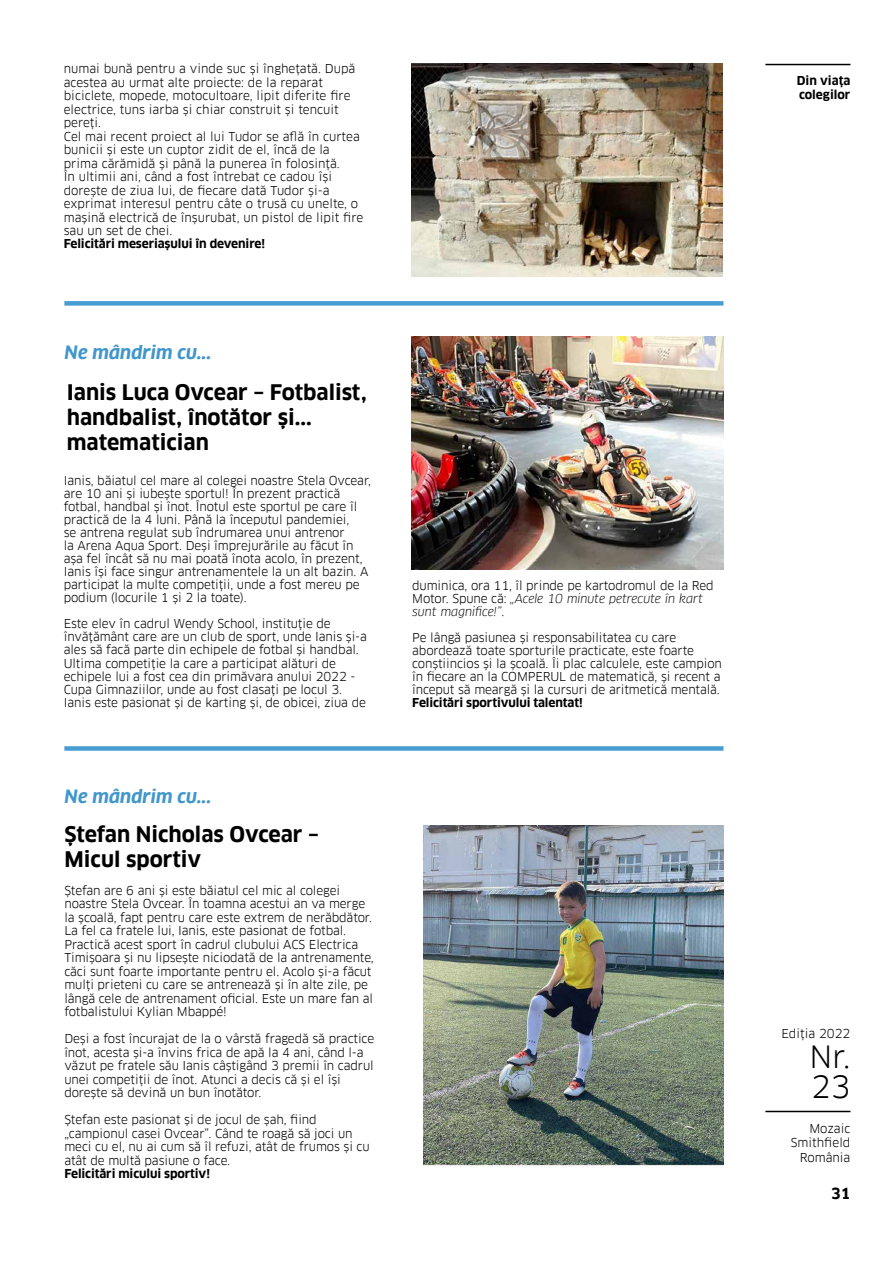
<style>
.page{position:relative;width:893px;height:1263px;background:#fff}
.page>*{position:absolute;margin:0;border:0;box-sizing:border-box;transform-origin:0 0}
.t1{font:30px/30px "Clan Pro";color:#000}
.t2{font:700 21px/25.2px "Clan Pro";color:#000}
.t3{font:italic 700 18px "Clan Pro";color:#4197cb}
.t4{font:700 15px "Clan Pro";color:#000}
.t5{font:12px/13.5px "Clan Pro";letter-spacing:-.01em;color:#000}
.t6{font:700 12px/14.4px "Clan Pro";letter-spacing:-.01em;color:#000}
.s1{font-style:italic}
</style>
<div class="page">
<hr style="left:765px;top:64px;width:85px;height:1px;background:#000">
<hr style="left:765px;top:1111px;width:85px;height:1px;background:#000">
<img style="left:411px;top:63px;width:312px;height:213px">
<div style="left:64px;top:746px;width:659px;height:5px;background:#479cd1"></div>
<div style="left:64px;top:301px;width:659px;height:5px;background:#479cd1"></div>
<img style="left:411px;top:336px;width:312px;height:234px">
<img style="left:424px;top:826px;width:299px;height:341px">
<p class="t5" style="left:64px;top:62px;width:301px">numai bună pentru a vinde suc și înghețată. După acestea au urmat alte proiecte: de la reparat biciclete, mopede, motocultoare, lipit diferite fire electrice, tuns iarba și chiar construit și tencuit pereți.<br>Cel mai recent proiect al lui Tudor se află în curtea bunicii și este un cuptor zidit de el, încă de la prima cărămidă și până la punerea în folosință.<br>În ultimii ani, când a fost întrebat ce cadou își dorește de ziua lui, de fiecare dată Tudor și-a exprimat interesul pentru câte o trusă cu unelte, o mașină electrică de înșurubat, un pistol de lipit fire sau un set de chei.</p>
<p class="t6" style="left:64px;top:237px;width:203px">Felicitări meseriașului în devenire!</p>
<h3 class="t3" style="left:65px;top:342px;width:149px">Ne mândrim cu...</h3>
<h2 class="t2" style="left:67px;top:380px;width:301px">Ianis Luca Ovcear – Fotbalist, handbalist, înotător și... matematician</h2>
<p class="t5" style="left:64px;top:474px;width:309px;line-height:13px">Ianis, băiatul cel mare al colegei noastre Stela Ovcear, are 10 ani și iubește sportul! În prezent practică fotbal, handbal și înot. Înotul este sportul pe care îl practică de la 4 luni. Până la începutul pandemiei,<br>se antrena regulat sub îndrumarea unui antrenor<br>la Arena Aqua Sport. Deși împrejurările au făcut în așa fel încât să nu mai poată înota acolo, în prezent, Ianis își face singur antrenamentele la un alt bazin. A participat la multe competiții, unde a fost mereu pe podium (locurile 1 și 2 la toate).</p>
<p class="t5" style="left:64px;top:617px;width:305px;line-height:13px">Este elev în cadrul Wendy School, instituție de învățământ care are un club de sport, unde Ianis și-a ales să facă parte din echipele de fotbal și handbal.<br>Ultima competiție la care a participat alături de echipele lui a fost cea din primăvara anului 2022 - Cupa Gimnaziilor, unde au fost clasați pe locul 3.<br>Ianis este pasionat și de karting și, de obicei, ziua de</p>
<h3 class="t3" style="left:65px;top:786px;width:149px">Ne mândrim cu...</h3>
<h2 class="t2" style="left:65px;top:821px;width:256px">Ștefan Nicholas Ovcear –<br>Micul sportiv</h2>
<p class="t5" style="left:64px;top:883px;width:311px">Ștefan are 6 ani și este băiatul cel mic al colegei noastre Stela Ovcear. În toamna acestui an va merge la școală, fapt pentru care este extrem de nerăbdător.<br>La fel ca fratele lui, Ianis, este pasionat de fotbal.<br>Practică acest sport în cadrul clubului ACS Electrica Timișoara și nu lipsește niciodată de la antrenamente, căci sunt foarte importante pentru el. Acolo și-a făcut mulți prieteni cu care se antrenează și în alte zile, pe lângă cele de antrenament oficial. Este un mare fan al fotbalistului Kylian Mbappé!</p>
<p class="t5" style="left:64px;top:1032px;width:311px">Deși a fost încurajat de la o vârstă fragedă să practice înot, acesta și-a învins frica de apă la 4 ani, când l-a văzut pe fratele său Ianis câștigând 3 premii în cadrul unei competiții de înot. Atunci a decis că și el își dorește să devină un bun înotător.</p>
<p class="t5" style="left:64px;top:1113px;width:307px">Ștefan este pasionat și de jocul de șah, fiind „campionul casei Ovcear”. Când te roagă să joci un meci cu el, nu ai cum să îl refuzi, atât de frumos și cu atât de multă pasiune o face.</p>
<p class="t6" style="left:64px;top:1166px;width:147px">Felicitări micului sportiv!</p>
<p class="t5" style="left:412px;top:579px;width:303px;line-height:13px">duminica, ora 11, îl prinde pe kartodromul de la Red<br>Motor. Spune că: <span class="s1">„Acele 10 minute petrecute în kart sunt magnifice!”</span>.</p>
<p class="t5" style="left:412px;top:631px;width:311px;line-height:13px">Pe lângă pasiunea și responsabilitatea cu care abordează toate sporturile practicate, este foarte conștiincios și la școală. Îi plac calculele, este campion în fiecare an la COMPERUL de matematică, și recent a început să meargă și la cursuri de aritmetică mentală.</p>
<p class="t6" style="left:412px;top:696px;width:172px">Felicitări sportivului talentat!</p>
<p class="t6" style="left:797px;top:73px;width:55px">Din viața colegilor</p>
<p class="t5" style="left:781px;top:1027px;width:71px">Ediția 2022</p>
<h1 class="t1" style="left:809px;top:1042px;width:42px">Nr.<br>23</h1>
<p class="t5" style="left:791px;top:1121px;width:61px;line-height:14.4px;text-align:right">Mozaic<br>Smithfield<br>România</p>
<p class="t4" style="left:831px;top:1184px;width:21px">31</p>
</div>
